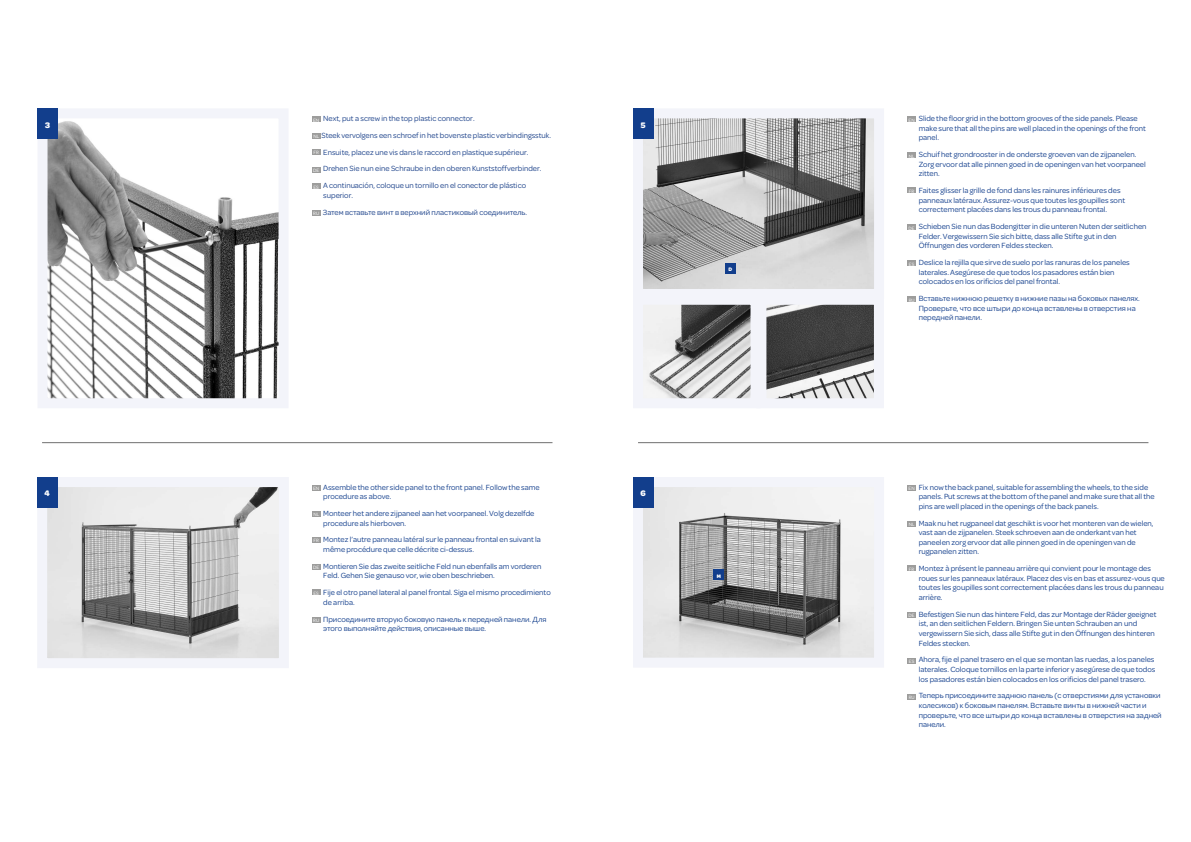
<style>
.page{position:relative;width:1191px;height:842px;background:#fff}
.page>*{position:absolute;margin:0;border:0;box-sizing:border-box;transform-origin:0 0}
.t1{font:700 8.6px "Omnes";color:#fff}
.t2{font:8px/9.6px "Omnes";color:#123e8c}
.t3{font:8px/9.6px "Omnes Cyrillic";color:#123e8c}
.t4{font:8px/16.8px "Omnes";color:#1a4089}
.t5{font:8px "Omnes Cyrillic";color:#1a4089}
.t6{font:700 5.4px "Omnes";color:#fff}
.s1{font-size:5px;color:#fff}
.s2{font-family:"Omnes";font-size:5px;color:#fff}
</style>
<div class="page">
<img style="left:49px;top:121px;width:228px;height:276px">
<div style="left:38px;top:108px;width:250px;height:300px;border:10px solid #f3f4fa"></div>
<div style="left:312px;top:116px;width:8px;height:6px;background:#9d9d9c"></div>
<div style="left:312px;top:133px;width:8px;height:6px;background:#9d9d9c"></div>
<div style="left:312px;top:149px;width:8px;height:6px;background:#9d9d9c"></div>
<div style="left:312px;top:167px;width:8px;height:5px;background:#9d9d9c"></div>
<div style="left:312px;top:184px;width:8px;height:5px;background:#9d9d9c"></div>
<div style="left:312px;top:210px;width:8px;height:6px;background:#9d9d9c"></div>
<img style="left:48px;top:488px;width:230px;height:169px">
<div style="left:37px;top:477px;width:252px;height:191px;border:10px solid #f3f4fa"></div>
<div style="left:312px;top:485px;width:8px;height:5px;background:#9d9d9c"></div>
<div style="left:312px;top:511px;width:8px;height:6px;background:#9d9d9c"></div>
<div style="left:312px;top:537px;width:8px;height:5px;background:#9d9d9c"></div>
<div style="left:312px;top:564px;width:8px;height:6px;background:#9d9d9c"></div>
<div style="left:312px;top:589px;width:8px;height:6px;background:#9d9d9c"></div>
<div style="left:312px;top:617px;width:8px;height:5px;background:#9d9d9c"></div>
<img style="left:644px;top:119px;width:229px;height:169px">
<div style="left:633px;top:108px;width:251px;height:191px;border:10px solid #f3f4fa"></div>
<div style="left:907px;top:116px;width:9px;height:6px;background:#9d9d9c"></div>
<div style="left:907px;top:152px;width:9px;height:6px;background:#9d9d9c"></div>
<div style="left:907px;top:187px;width:9px;height:6px;background:#9d9d9c"></div>
<div style="left:907px;top:224px;width:9px;height:6px;background:#9d9d9c"></div>
<div style="left:907px;top:260px;width:9px;height:6px;background:#9d9d9c"></div>
<div style="left:907px;top:296px;width:9px;height:6px;background:#9d9d9c"></div>
<img style="left:644px;top:488px;width:229px;height:169px">
<div style="left:633px;top:477px;width:251px;height:191px;border:10px solid #f3f4fa"></div>
<div style="left:907px;top:485px;width:9px;height:5px;background:#9d9d9c"></div>
<div style="left:907px;top:521px;width:9px;height:5px;background:#9d9d9c"></div>
<div style="left:907px;top:565px;width:9px;height:6px;background:#9d9d9c"></div>
<div style="left:907px;top:612px;width:9px;height:6px;background:#9d9d9c"></div>
<div style="left:907px;top:658px;width:9px;height:5px;background:#9d9d9c"></div>
<div style="left:907px;top:694px;width:9px;height:5px;background:#9d9d9c"></div>
<img style="left:644px;top:306px;width:105px;height:91px">
<div style="left:633px;top:295px;width:127px;height:113px;border:10px solid #f3f4fa"></div>
<img style="left:767px;top:306px;width:106px;height:91px">
<div style="left:756px;top:295px;width:128px;height:113px;border:10px solid #f3f4fa"></div>
<hr style="left:42px;top:442px;width:510px;height:1px;background:#706f6f">
<hr style="left:638px;top:442px;width:510px;height:1px;background:#706f6f">
<div style="left:38px;top:108px;width:20px;height:31px;background:#123e8c"></div>
<div style="left:37px;top:477px;width:20px;height:30px;background:#123e8c"></div>
<div style="left:633px;top:108px;width:20px;height:31px;background:#123e8c"></div>
<div style="left:633px;top:477px;width:20px;height:30px;background:#123e8c"></div>
<div style="left:725px;top:264px;width:10px;height:10px;background:#123e8c"></div>
<div style="left:714px;top:570px;width:10px;height:10px;background:#123e8c"></div>
<p class="t1" style="left:45px;top:119px;width:6px">3</p>
<p class="t1" style="left:45px;top:487px;width:7px">4</p>
<p class="t4" style="left:313px;top:109px;width:239px"><span class="s1">EN</span> Next, put a screw in the top plastic connector.<br><span class="s1">NL</span> Steek vervolgens een schroef in het bovenste plastic verbindingsstuk.<br><span class="s1">FR</span> Ensuite, placez une vis dans le raccord en plastique supérieur.<br><span class="s1">DE</span> Drehen Sie nun eine Schraube in den oberen Kunststoffverbinder.<br><span class="s1">ES</span> A continuación, coloque un tornillo en el conector de plástico</p>
<p class="t4" style="left:323px;top:186px;width:31px">superior.</p>
<p class="t5" style="left:313px;top:208px;width:215px"><span class="s2">RU</span> Затем вставьте винт в верхний пластиковый соединитель.</p>
<p class="t2" style="left:323px;top:482px;width:218px;text-indent:-10px"><span class="s1">EN</span> Assemble the other side panel to the front panel. Follow the same procedure as above.</p>
<p class="t2" style="left:323px;top:508px;width:213px;text-indent:-10px"><span class="s1">NL</span> Monteer het andere zijpaneel aan het voorpaneel. Volg dezelfde procedure als hierboven.</p>
<p class="t2" style="left:323px;top:534px;width:219px;text-indent:-10px"><span class="s1">FR</span> Montez l’autre panneau latéral sur le panneau frontal en suivant la même procédure que celle décrite ci-dessus.</p>
<p class="t2" style="left:323px;top:561px;width:220px;text-indent:-10px"><span class="s1">DE</span> Montieren Sie das zweite seitliche Feld nun ebenfalls am vorderen<br>Feld. Gehen Sie genauso vor, wie oben beschrieben.</p>
<p class="t2" style="left:323px;top:587px;width:229px;text-indent:-10px"><span class="s1">ES</span> Fije el otro panel lateral al panel frontal. Siga el mismo procedimiento de arriba.</p>
<p class="t3" style="left:323px;top:614px;width:225px;text-indent:-10px"><span class="s2">RU</span> Присоедините вторую боковую панель к передней панели. Для этого выполняйте действия, описанные выше.</p>
<p class="t1" style="left:640px;top:119px;width:6px">5</p>
<p class="t6" style="left:728px;top:266px;width:5px">D</p>
<p class="t1" style="left:640px;top:487px;width:7px">6</p>
<p class="t6" style="left:717px;top:572px;width:6px">M</p>
<p class="t2" style="left:918px;top:113px;width:229px;text-indent:-10px"><span class="s1">EN</span> Slide the floor grid in the bottom grooves of the side panels. Please make sure that all the pins are well placed in the openings of the front panel.</p>
<p class="t2" style="left:918px;top:149px;width:228px;text-indent:-10px"><span class="s1">NL</span> Schuif het grondrooster in de onderste groeven van de zijpanelen.<br>Zorg ervoor dat alle pinnen goed in de openingen van het voorpaneel zitten.</p>
<p class="t2" style="left:918px;top:185px;width:208px;text-indent:-10px"><span class="s1">FR</span> Faites glisser la grille de fond dans les rainures inférieures des panneaux latéraux. Assurez-vous que toutes les goupilles sont correctement placées dans les trous du panneau frontal.</p>
<p class="t2" style="left:918px;top:221px;width:229px;text-indent:-10px"><span class="s1">DE</span> Schieben Sie nun das Bodengitter in die unteren Nuten der seitlichen<br>Felder. Vergewissern Sie sich bitte, dass alle Stifte gut in den<br>Öffnungen des vorderen Feldes stecken.</p>
<p class="t2" style="left:918px;top:257px;width:212px;text-indent:-10px"><span class="s1">ES</span> Deslice la rejilla que sirve de suelo por las ranuras de los paneles laterales. Asegúrese de que todos los pasadores están bien colocados en los orificios del panel frontal.</p>
<p class="t3" style="left:918px;top:294px;width:223px;text-indent:-10px"><span class="s2">RU</span> Вставьте нижнюю решетку в нижние пазы на боковых панелях.<br>Проверьте, что все штыри до конца вставлены в отверстия на передней панели.</p>
<p class="t2" style="left:918px;top:482px;width:237px;text-indent:-10px"><span class="s1">EN</span> Fix now the back panel, suitable for assembling the wheels, to the side panels. Put screws at the bottom of the panel and make sure that all the pins are well placed in the openings of the back panels.</p>
<p class="t2" style="left:918px;top:518px;width:236px;text-indent:-10px"><span class="s1">NL</span> Maak nu het rugpaneel dat geschikt is voor het monteren van de wielen, vast aan de zijpanelen. Steek schroeven aan de onderkant van het paneelen zorg ervoor dat alle pinnen goed in de openingen van de rugpanelen zitten.</p>
<p class="t2" style="left:918px;top:563px;width:247px;text-indent:-10px"><span class="s1">FR</span> Montez à présent le panneau arrière qui convient pour le montage des roues sur les panneaux latéraux. Placez des vis en bas et assurez-vous que toutes les goupilles sont correctement placées dans les trous du panneau arrière.</p>
<p class="t2" style="left:918px;top:609px;width:239px;text-indent:-10px"><span class="s1">DE</span> Befestigen Sie nun das hintere Feld, das zur Montage der Räder geeignet ist, an den seitlichen Feldern. Bringen Sie unten Schrauben an und vergewissern Sie sich, dass alle Stifte gut in den Öffnungen des hinteren Feldes stecken.</p>
<p class="t2" style="left:918px;top:654px;width:238px;text-indent:-10px"><span class="s1">ES</span> Ahora, fije el panel trasero en el que se montan las ruedas, a los paneles laterales. Coloque tornillos en la parte inferior y asegúrese de que todos los pasadores están bien colocados en los orificios del panel trasero.</p>
<p class="t3" style="left:918px;top:691px;width:244px;text-indent:-10px"><span class="s2">RU</span> Теперь присоедините заднюю панель (с отверстиями для установки колесиков) к боковым панелям. Вставьте винты в нижней части и проверьте, что все штыри до конца вставлены в отверстия на задней панели.</p>
</div>
